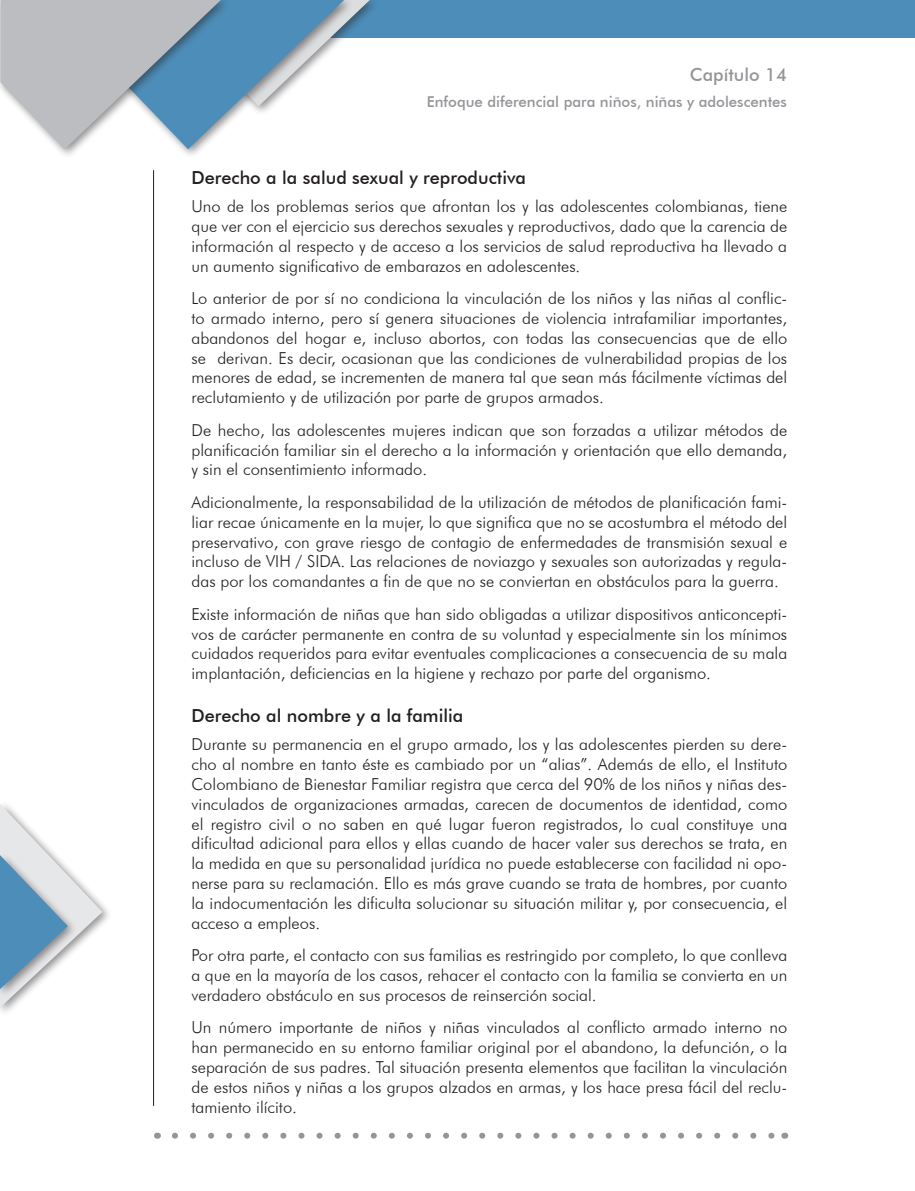
<style>
.page{position:relative;width:915px;height:1191px;background:#fff}
.page>*{position:absolute;margin:0;border:0;box-sizing:border-box;transform-origin:0 0}
.Subtitulo{font:500 18px "Futura BT";color:#231f20}
.t1{font:500 18px "Futura BT";color:#939598}
.Texto{font:300 16.5px/19.8px "Futura BT";color:#231f20;text-align:justify}
.t2{font:500 15px "Futura BT";color:#939598}
</style>
<div class="page">
<div style="left:270px;top:0;width:644px;height:38px;background:#4d8db9"></div>
<div style="left:207px;top:0;width:172px;height:117px;background:#231f20;opacity:.5"></div>
<div style="left:0;top:0;width:231px;height:159px;background:#231f20;opacity:.5"></div>
<svg style="left:0;top:0;width:369px;height:149px"></svg>
<hr style="left:153px;top:170px;width:1px;height:936px;background:#231f20">
<svg style="left:175px;top:1132px;width:600px;height:6px"></svg>
<svg style="left:0;top:804px;width:102px;height:203px"></svg>
<p class="t1" style="left:689px;top:64px;width:99px">Capítulo 14</p>
<p class="t2" style="left:426px;top:92px;width:361px">Enfoque diferencial para niños, niñas y adolescentes</p>
<p class="Subtitulo" style="left:191px;top:166px;width:336px">Derecho a la salud sexual y reproductiva</p>
<p class="Texto" style="left:191px;top:196px;width:597px">Uno de los problemas serios que afrontan los y las adolescentes colombianas, tiene que ver con el ejercicio sus derechos sexuales y reproductivos, dado que la carencia de información al respecto y de acceso a los servicios de salud reproductiva ha llevado a un aumento significativo de embarazos en adolescentes.</p>
<p class="Texto" style="left:191px;top:288px;width:597px">Lo anterior de por sí no condiciona la vinculación de los niños y las niñas al conflic&shy;to armado interno, pero sí genera situaciones de violencia intrafamiliar importantes, abandonos del hogar e, incluso abortos, con todas las consecuencias que de ello se derivan. Es decir, ocasionan que las condiciones de vulnerabilidad propias de los menores de edad, se incrementen de manera tal que sean más fácilmente víctimas del reclutamiento y de utilización por parte de grupos armados.</p>
<p class="Texto" style="left:191px;top:420px;width:597px">De hecho, las adolescentes mujeres indican que son forzadas a utilizar métodos de planificación familiar sin el derecho a la información y orientación que ello demanda, y sin el consentimiento informado.</p>
<p class="Texto" style="left:191px;top:492px;width:597px">Adicionalmente, la responsabilidad de la utilización de métodos de planificación fami&shy;liar recae únicamente en la mujer, lo que significa que no se acostumbra el método del preservativo, con grave riesgo de contagio de enfermedades de transmisión sexual e incluso de VIH / SIDA. Las relaciones de noviazgo y sexuales son autorizadas y regula&shy;das por los comandantes a fin de que no se conviertan en obstáculos para la guerra.</p>
<p class="Texto" style="left:191px;top:604px;width:597px">Existe información de niñas que han sido obligadas a utilizar dispositivos anticoncepti&shy;vos de carácter permanente en contra de su voluntad y especialmente sin los mínimos cuidados requeridos para evitar eventuales complicaciones a consecuencia de su mala implantación, deficiencias en la higiene y rechazo por parte del organismo.</p>
<p class="Subtitulo" style="left:191px;top:704px;width:273px">Derecho al nombre y a la familia</p>
<p class="Texto" style="left:191px;top:734px;width:597px">Durante su permanencia en el grupo armado, los y las adolescentes pierden su dere&shy;cho al nombre en tanto éste es cambiado por un “alias”. Además de ello, el Instituto Colombiano de Bienestar Familiar registra que cerca del 90% de los niños y niñas des&shy;vinculados de organizaciones armadas, carecen de documentos de identidad, como el registro civil o no saben en qué lugar fueron registrados, lo cual constituye una dificultad adicional para ellos y ellas cuando de hacer valer sus derechos se trata, en la medida en que su personalidad jurídica no puede establecerse con facilidad ni opo&shy;nerse para su reclamación. Ello es más grave cuando se trata de hombres, por cuanto la indocumentación les dificulta solucionar su situación militar y, por consecuencia, el acceso a empleos.</p>
<p class="Texto" style="left:191px;top:945px;width:597px">Por otra parte, el contacto con sus familias es restringido por completo, lo que conlleva a que en la mayoría de los casos, rehacer el contacto con la familia se convierta en un verdadero obstáculo en sus procesos de reinserción social.</p>
<p class="Texto" style="left:191px;top:1017px;width:597px">Un número importante de niños y niñas vinculados al conflicto armado interno no han permanecido en su entorno familiar original por el abandono, la defunción, o la separación de sus padres. Tal situación presenta elementos que facilitan la vinculación de estos niños y niñas a los grupos alzados en armas, y los hace presa fácil del reclu&shy;tamiento ilícito.</p>
</div>
